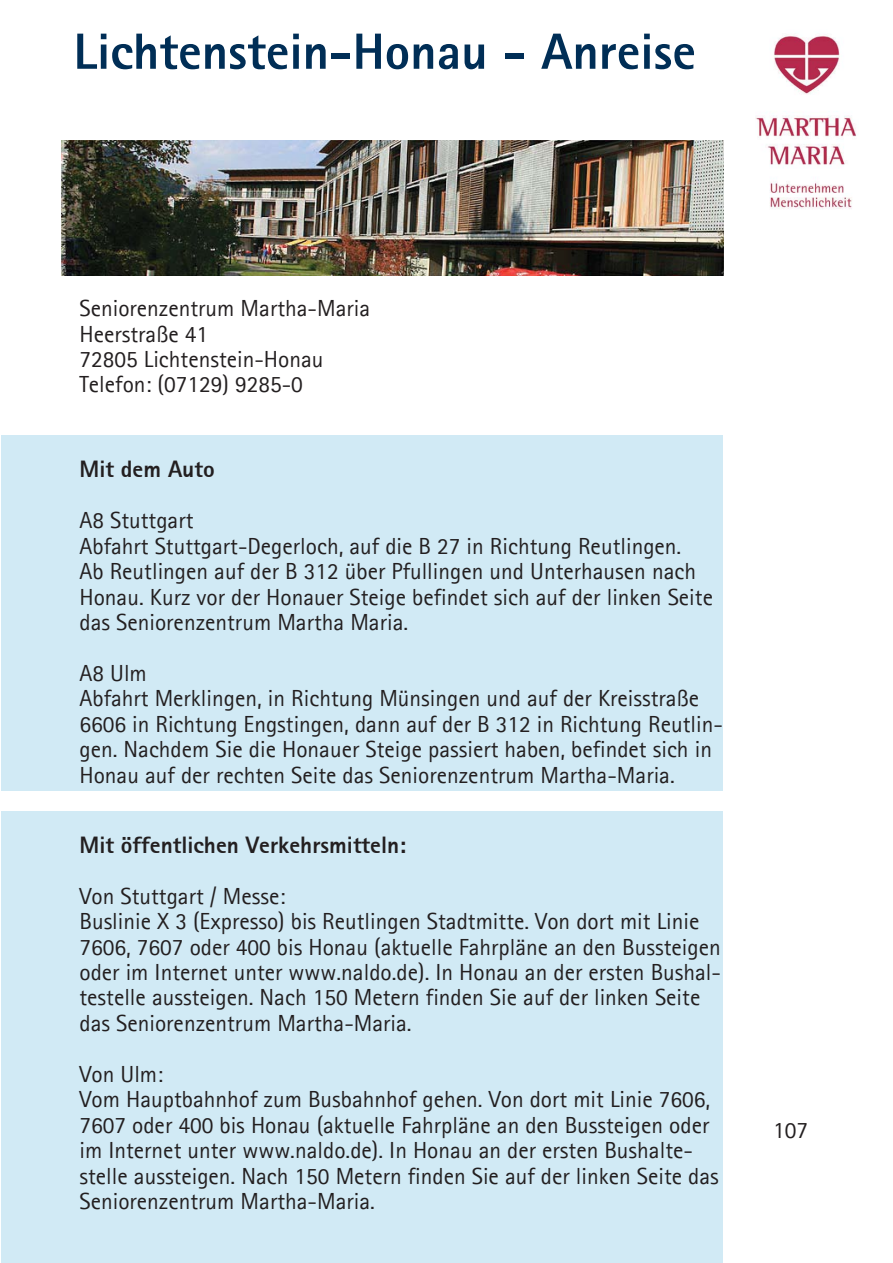
<style>
.page{position:relative;width:893px;height:1263px;background:#fff}
.page>*{position:absolute;margin:0;border:0;box-sizing:border-box;transform-origin:0 0}
.t1{font:800 50.85px "Agfa Rotis Sans Serif";color:#002e56}
.t2{font:23.4px/25.5px "Agfa Rotis Sans Serif";color:#231f20}
.t3{font:800 23.4px "Agfa Rotis Sans Serif";color:#231f20}
</style>
<div class="page">
<img style="left:756px;top:35px;width:101px;height:174px">
<div style="left:1px;top:435px;width:722px;height:356px;background:#d1eaf5"></div>
<div style="left:1px;top:811px;width:722px;height:452px;background:#d1eaf5"></div>
<img style="left:61px;top:140px;width:662px;height:136px">
<h1 class="t1" style="left:73px;top:19px;width:624px">Lichtenstein-Honau - Anreise</h1>
<p class="t2" style="left:79px;top:295px;width:292px">Seniorenzentrum Martha-Maria<br>Heerstraße 41<br>72805 Lichtenstein-Honau<br>Telefon: (07129) 9285-0</p>
<p class="t3" style="left:79px;top:454px;width:137px">Mit dem Auto</p>
<p class="t2" style="left:79px;top:507px;width:635px">A8 Stuttgart<br>Abfahrt Stuttgart-Degerloch, auf die B 27 in Richtung Reutlingen.<br>Ab Reutlingen auf der B 312 über Pfullingen und Unterhausen nach Honau. Kurz vor der Honauer Steige befindet sich auf der linken Seite das Seniorenzentrum Martha Maria.</p>
<p class="t2" style="left:79px;top:660px;width:645px">A8 Ulm<br>Abfahrt Merklingen, in Richtung Münsingen und auf der Kreisstraße 6606 in Richtung Engstingen, dann auf der B 312 in Richtung Reutlin&shy;gen. Nachdem Sie die Honauer Steige passiert haben, befindet sich in Honau auf der rechten Seite das Seniorenzentrum Martha-Maria.</p>
<p class="t3" style="left:79px;top:830px;width:328px">Mit öffentlichen Verkehrsmitteln:</p>
<p class="t2" style="left:79px;top:883px;width:643px">Von Stuttgart / Messe:<br>Buslinie X 3 (Expresso) bis Reutlingen Stadtmitte. Von dort mit Linie 7606, 7607 oder 400 bis Honau (aktuelle Fahrpläne an den Bussteigen oder im Internet unter www.naldo.de). In Honau an der ersten Bushal&shy;testelle aussteigen. Nach 150 Metern finden Sie auf der linken Seite das Seniorenzentrum Martha-Maria.</p>
<p class="t2" style="left:79px;top:1061px;width:641px">Von Ulm:<br>Vom Hauptbahnhof zum Busbahnhof gehen. Von dort mit Linie 7606, 7607 oder 400 bis Honau (aktuelle Fahrpläne an den Bussteigen oder im Internet unter www.naldo.de). In Honau an der ersten Bushalte&shy;stelle aussteigen. Nach 150 Metern finden Sie auf der linken Seite das Seniorenzentrum Martha-Maria.</p>
<p class="t2" style="left:773px;top:1117px;width:37px">107</p>
</div>
